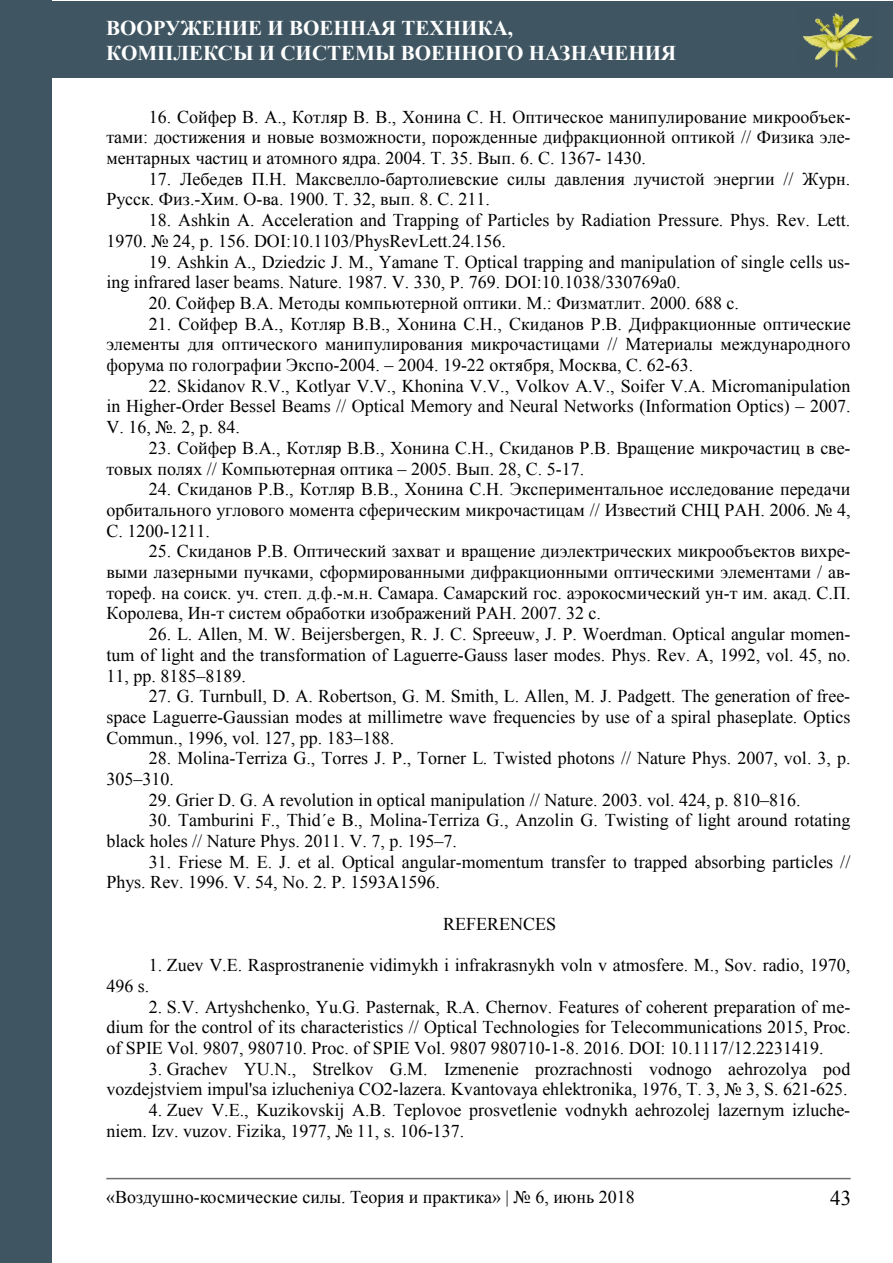
<style>
.page{position:relative;width:893px;height:1263px;background:#fff}
.page>*{position:absolute;margin:0;border:0;box-sizing:border-box;transform-origin:0 0}
.t1{font:700 21px/25.2px "Times New Roman";color:#fff}
.t2{font:21px "Times New Roman";color:#000}
.t3{font:18px/20.7px "Times New Roman";color:#000}
</style>
<div class="page">
<div style="left:0;top:1px;width:892px;height:76px;background:#3f5662"></div>
<img style="left:803px;top:13px;width:70px;height:55px">
<div style="left:0;top:1px;width:51px;height:1262px;background:#3f5662"></div>
<hr style="left:106px;top:1178px;width:745px;height:1px;background:#6d6e71">
<p class="t1" style="left:106px;top:14px;width:571px">вооружение и военная техника,<br>комплексы и системы военного назначения</p>
<p class="t3" style="left:106px;top:106px;width:746px;text-align:justify;text-indent:42px">16. Сойфер В. А., Котляр В. В., Хонина С. Н. Оптическое манипулирование микрообъек&shy;тами: достижения и новые возможности, порожденные дифракционной оптикой // Физика эле&shy;ментарных частиц и атомного ядра. 2004. Т. 35. Вып. 6. С. 1367- 1430.</p>
<p class="t3" style="left:106px;top:168px;width:745px;text-indent:42px">17. Лебедев П.Н. Максвелло-бартолиевские силы давления лучистой энергии // Журн.<br>Русск. Физ.-Хим. О-ва. 1900. Т. 32, вып. 8. С. 211.</p>
<p class="t3" style="left:106px;top:209px;width:745px;text-indent:42px">18. ashkin a. acceleration and trapping of particles by Radiation pressure. phys. Rev. lett.<br>1970. № 24, p. 156. DoI:10.1103/physRevlett.24.156.</p>
<p class="t3" style="left:106px;top:251px;width:745px;text-indent:42px">19. ashkin a., Dziedzic J. m., yamane t. optical trapping and manipulation of single cells us&shy;ing infrared laser beams. Nature. 1987. V. 330, p. 769. DoI:10.1038/330769a0.</p>
<p class="t3" style="left:149px;top:292px;width:592px">20. Сойфер В.А. Методы компьютерной оптики. М.: Физматлит. 2000. 688 с.</p>
<p class="t3" style="left:106px;top:313px;width:746px;text-align:justify;text-indent:42px">21. Сойфер В.А., Котляр В.В., Хонина С.Н., Скиданов Р.В. Дифракционные оптические элементы для оптического манипулирования микрочастицами // Материалы международного форума по голографии Экспо-2004. – 2004. 19-22 октября, Москва, С. 62-63.</p>
<p class="t3" style="left:106px;top:375px;width:746px;text-align:justify;text-indent:42px">22. Skidanov R.v., kotlyar v.v., khonina v.v., volkov a.v., Soifer v.a. micromanipulation in Higher-order bessel beams // optical memory and Neural Networks (Information optics) – 2007.<br>V. 16, №. 2, p. 84.</p>
<p class="t3" style="left:106px;top:437px;width:746px;text-indent:42px">23. Сойфер В.А., Котляр В.В., Хонина С.Н., Скиданов Р.В. Вращение микрочастиц в све&shy;товых полях // Компьютерная оптика – 2005. Вып. 28, С. 5-17.</p>
<p class="t3" style="left:106px;top:479px;width:746px;text-align:justify;text-indent:42px">24. Скиданов Р.В., Котляр В.В., Хонина С.Н. Экспериментальное исследование передачи орбитального углового момента сферическим микрочастицам // Известий СНЦ РАН. 2006. № 4, С. 1200-1211.</p>
<p class="t3" style="left:106px;top:541px;width:746px;text-align:justify;text-indent:42px">25. Скиданов Р.В. Оптический захват и вращение диэлектрических микрообъектов вихре&shy;выми лазерными пучками, сформированными дифракционными оптическими элементами / ав&shy;тореф. на соиск. уч. степ. д.ф.-м.н. Самара. Самарский гос. аэрокосмический ун-т им. акад. С.П.<br>Королева, Ин-т систем обработки изображений РАН. 2007. 32 с.</p>
<p class="t3" style="left:106px;top:623px;width:746px;text-align:justify;text-indent:42px">26. l. allen, m. w. beijersbergen, R. J. C. Spreeuw, J. p. woerdman. optical angular momen&shy;tum of light and the transformation of laguerre-gauss laser modes. phys. Rev. a, 1992, vol. 45, no.<br>11, pp. 8185–8189.</p>
<p class="t3" style="left:106px;top:686px;width:746px;text-align:justify;text-indent:42px">27. g. turnbull, D. a. Robertson, g. m. Smith, l. allen, m. J. padgett. the generation of free&shy;space laguerre-gaussian modes at millimetre wave frequencies by use of a spiral phaseplate. optics Commun., 1996, vol. 127, pp. 183–188.</p>
<p class="t3" style="left:106px;top:748px;width:746px;text-indent:42px">28. molina-terriza g., torres J. p., torner l. twisted photons // Nature phys. 2007, vol. 3, p.<br>305–310.</p>
<p class="t3" style="left:149px;top:789px;width:653px">29. grier D. g. a revolution in optical manipulation // Nature. 2003. vol. 424, p. 810–816.</p>
<p class="t3" style="left:106px;top:810px;width:746px;text-indent:42px">30. tamburini f., thid´e b., molina-terriza g., anzolin g. twisting of light around rotating black holes // Nature phys. 2011. v. 7, p. 195–7.</p>
<p class="t3" style="left:106px;top:851px;width:745px;text-indent:42px">31. friese m. e. J. et al. optical angular-momentum transfer to trapped absorbing particles // phys. Rev. 1996. V. 54, No. 2. p. 1593a1596.</p>
<p class="t3" style="left:443px;top:913px;width:114px">RefeReNCeS</p>
<p class="t3" style="left:106px;top:954px;width:745px;text-indent:42px">1. zuev v.e. Rasprostranenie vidimykh i infrakrasnykh voln v atmosfere. m., Sov. radio, 1970,<br>496 s.</p>
<p class="t3" style="left:106px;top:996px;width:746px;text-align:justify;text-indent:42px">2. S.v. artyshchenko, yu.g. pasternak, R.a. Chernov. features of coherent preparation of me&shy;dium for the control of its characteristics // optical technologies for telecommunications 2015, proc. of SpIe vol. 9807, 980710. proc. of SpIe vol. 9807 980710-1-8. 2016. DoI: 10.1117/12.2231419.</p>
<p class="t3" style="left:106px;top:1058px;width:745px;text-align:right">3. grachev yu.N., Strelkov g.m. Izmenenie prozrachnosti vodnogo aehrozolya pod vozdejstviem impul'sa izlucheniya Co2-lazera. Kvantovaya ehlektronika, 1976, T. 3, № 3, S. 621-625.</p>
<p class="t3" style="left:106px;top:1099px;width:745px;text-indent:42px">4. zuev v.e., kuzikovskij a.b. teplovoe prosvetlenie vodnykh aehrozolej lazernym izluche&shy;niem. Izv. vuzov. Fizika, 1977, № 11, s. 106-137.</p>
<p class="t3" style="left:106px;top:1187px;width:530px">«Воздушно-космические силы. Теория и практика» | № 6, июнь 2018</p>
<p class="t2" style="left:830px;top:1183px;width:22px">43</p>
</div>
